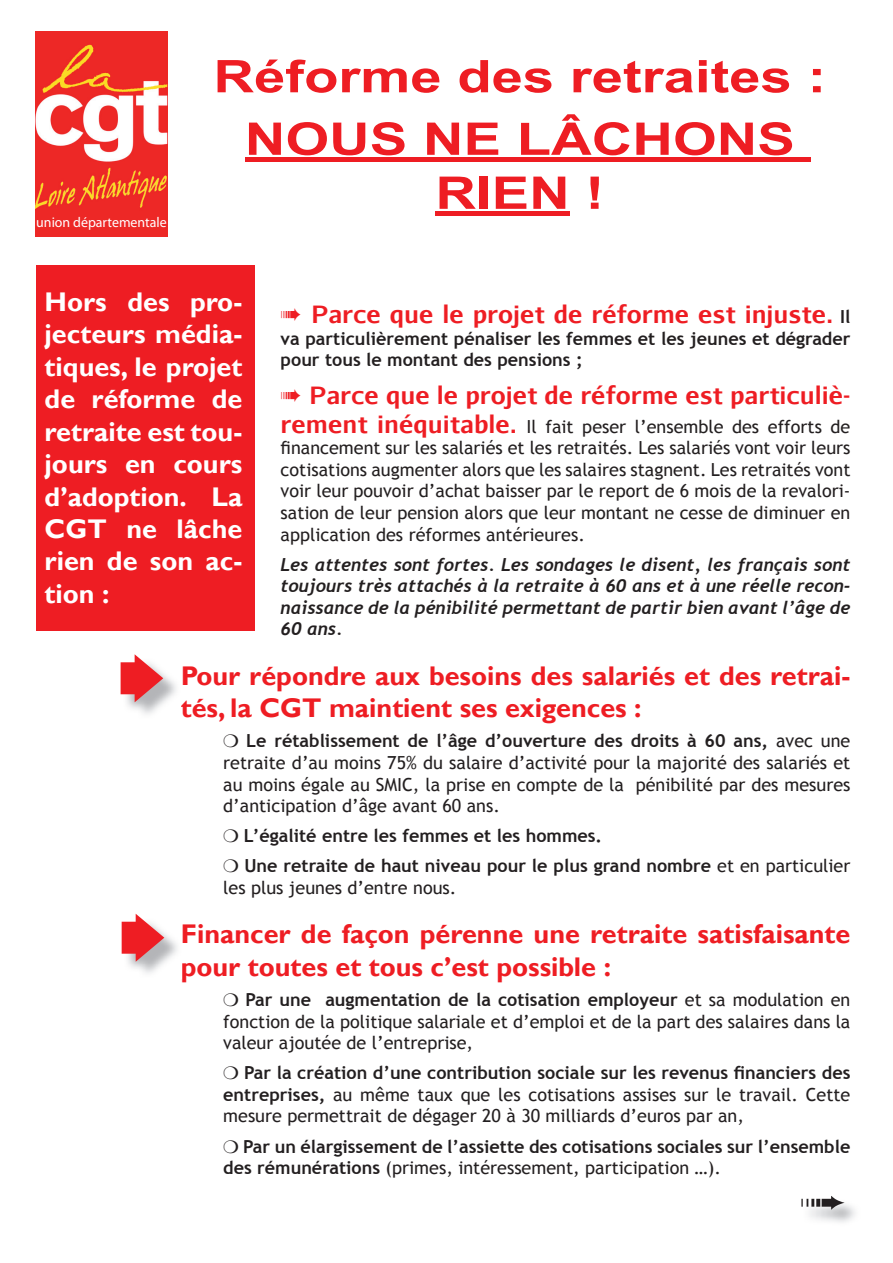
<style>
.page{position:relative;width:893px;height:1263px;background:#fff}
.page>*{position:absolute;margin:0;border:0;box-sizing:border-box;transform-origin:0 0}
.t1{font:700 45px/62.6px "Arial";color:#ee1d23;text-align:center;scale:1.25 1}
.t2{font:700 27px/32.4px "Gill Sans";color:#ee1d23}
.t3{font:700 27px/32.4px "Gill Sans";color:#fff;text-align:justify}
.t4{font:700 24px "Aurulent Sans";color:#ee1d23}
.t5{font:18px/21.6px "Trebuchet MS";color:#231f20;text-align:justify}
.t6{font:700 18px/21.6px "Trebuchet MS";color:#231f20}
.t7{font:italic 700 18px/21.6px "Trebuchet";color:#231f20;text-align:justify}
.t8{font:14.25px "Myriad Pro";color:#fff}
.s1{font-family:"Trebuchet MS";font-size:18px;color:#231f20}
.s2{font-family:"Aurulent Sans";font-weight:700;font-size:24px;color:#ee1d23}
.s3{font-weight:700}
.s4{font-weight:400}
</style>
<div class="page">
<img style="left:36px;top:32px;width:132px;height:204px">
<div style="left:245px;top:157px;width:565px;height:5px;background:#ee1d23"></div>
<div style="left:435px;top:211px;width:135px;height:5px;background:#ee1d23"></div>
<div style="left:36px;top:265px;width:219px;height:365px;background:#ee1d23"></div>
<svg style="left:807px;top:1202px;width:38px;height:7px"></svg>
<svg style="left:124px;top:660px;width:39px;height:42px"></svg>
<svg style="left:125px;top:920px;width:39px;height:42px"></svg>
<p class="t8" style="left:36px;top:213px;width:132px">union départementale</p>
<h1 class="t1" style="left:213px;top:47px;width:492px">Réforme des retraites :<br>NOUS NE LÂCHONS</h1>
<h1 class="t1" style="left:435px;top:163px;width:137px">RIEN !</h1>
<h2 class="t3" style="left:45px;top:286px;width:199px">Hors des pro&shy;jecteurs média&shy;tiques, le projet de réforme de retraite est tou&shy;jours en cours d’adoption. La CGT ne lâche rien de son ac&shy;tion :</h2>
<h3 class="t4" style="left:281px;top:296px;width:571px">➠ Parce que le projet de réforme est injuste. <span class="s1">Il</span></h3>
<p class="t6" style="left:281px;top:328px;width:571px">va particulièrement pénaliser les femmes et les jeunes et dégrader pour tous le montant des pensions ;</p>
<h3 class="t4" style="left:281px;top:377px;width:571px">➠ Parce que le projet de réforme est particuliè-</h3>
<p class="t5" style="left:281px;top:416px;width:571px"><span class="s2">rement inéquitable.</span> Il fait peser l’ensemble des efforts de financement sur les salariés et les retraités. Les salariés vont voir leurs cotisations augmenter alors que les salaires stagnent. Les retraités vont voir leur pouvoir d’achat baisser par le report de 6 mois de la revalori&shy;sation de leur pension alors que leur montant ne cesse de diminuer en application des réformes antérieures.</p>
<p class="t7" style="left:281px;top:554px;width:571px">Les attentes sont fortes. Les sondages le disent, les français sont toujours très attachés à la retraite à 60 ans et à une réelle recon&shy;naissance de la pénibilité permettant de partir bien avant l’âge de 60 ans.</p>
<h2 class="t2" style="left:181px;top:660px;width:671px">Pour répondre aux besoins des salariés et des retrai&shy;tés, la CGT maintient ses exigences :</h2>
<p class="t5" style="left:223px;top:730px;width:629px">❍ <span class="s3">Le rétablissement de l’âge d’ouverture des droits à 60 ans,</span> avec une retraite d’au moins 75% du salaire d’activité pour la majorité des salariés et au moins égale au SMIC, la prise en compte de la pénibilité par des mesures d’anticipation d’âge avant 60 ans.</p>
<p class="t6" style="left:223px;top:821px;width:629px;line-height:30.2px">❍ L’égalité entre les femmes et les hommes.<br>❍ Une retraite de haut niveau pour le plus grand nombre <span class="s4">et en particulier</span></p>
<p class="t5" style="left:223px;top:877px;width:235px">les plus jeunes d’entre nous.</p>
<h2 class="t2" style="left:181px;top:919px;width:671px">Financer de façon pérenne une retraite satisfaisante pour toutes et tous c’est possible :</h2>
<p class="t5" style="left:223px;top:989px;width:629px">❍ <span class="s3">Par une augmentation de la cotisation employeur</span> et sa modulation en fonction de la politique salariale et d’emploi et de la part des salaires dans la valeur ajoutée de l’entreprise,</p>
<p class="t5" style="left:223px;top:1062px;width:629px">❍ <span class="s3">Par la création d’une contribution sociale sur les revenus financiers des entreprises,</span> au même taux que les cotisations assises sur le travail. Cette mesure permettrait de dégager 20 à 30 milliards d’euros par an,</p>
<p class="t6" style="left:223px;top:1135px;width:629px">❍ Par un élargissement de l’assiette des cotisations sociales sur l’ensemble des rémunérations <span class="s4">(primes, intéressement, participation …).</span></p>
</div>
